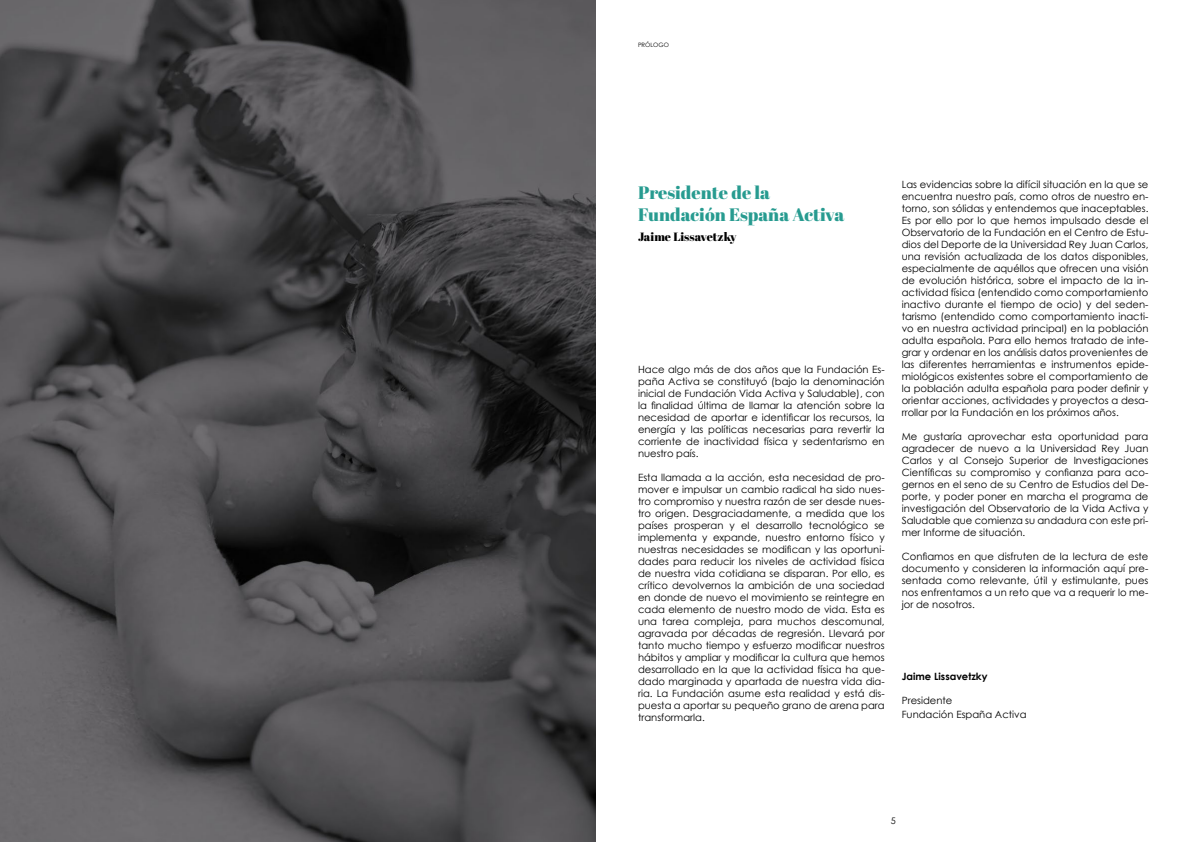
<style>
.page{position:relative;width:1191px;height:842px;background:#fff}
.page>*{position:absolute;margin:0;border:0;box-sizing:border-box;transform-origin:0 0}
.t1{font:18px/21.6px "Abril Fatface";color:#279b90}
.t2{font:12px "Abril Fatface";color:#000}
.t3{font:10px/12px "Century Gothic";color:#000;text-align:justify}
.t4{font:700 10px "Century Gothic";color:#000}
.t5{font:9px "Century Gothic";color:#000}
.t6{font:6px "Century Gothic";color:#000}
</style>
<div class="page">
<img style="left:0;top:0;width:595px;height:842px">
<p class="t6" style="left:638px;top:41px;width:32px">PRÓLOGO</p>
<h1 class="t1" style="left:638px;top:181px;width:208px">Presidente de la<br>Fundación España Activa</h1>
<p class="t2" style="left:638px;top:228px;width:100px">Jaime Lissavetzky</p>
<p class="t3" style="left:638px;top:363px;width:248px">Hace algo más de dos años que la Fundación Es&shy;paña Activa se constituyó (bajo la denominación inicial de Fundación Vida Activa y Saludable), con la finalidad última de llamar la atención sobre la necesidad de aportar e identificar los recursos, la energía y las políticas necesarias para revertir la corriente de inactividad física y sedentarismo en nuestro país.</p>
<p class="t3" style="left:638px;top:471px;width:248px">Esta llamada a la acción, esta necesidad de pro&shy;mover e impulsar un cambio radical ha sido nues&shy;tro compromiso y nuestra razón de ser desde nues&shy;tro origen. Desgraciadamente, a medida que los países prosperan y el desarrollo tecnológico se implementa y expande, nuestro entorno físico y nuestras necesidades se modifican y las oportuni&shy;dades para reducir los niveles de actividad física de nuestra vida cotidiana se disparan. Por ello, es crítico devolvernos la ambición de una sociedad en donde de nuevo el movimiento se reintegre en cada elemento de nuestro modo de vida. Esta es una tarea compleja, para muchos descomunal, agravada por décadas de regresión. Llevará por tanto mucho tiempo y esfuerzo modificar nuestros hábitos y ampliar y modificar la cultura que hemos desarrollado en la que la actividad física ha que&shy;dado marginada y apartada de nuestra vida dia&shy;ria. La Fundación asume esta realidad y está dis&shy;puesta a aportar su pequeño grano de arena para transformarla.</p>
<p class="t3" style="left:901px;top:178px;width:248px">Las evidencias sobre la difícil situación en la que se encuentra nuestro país, como otros de nuestro en&shy;torno, son sólidas y entendemos que inaceptables.<br>Es por ello por lo que hemos impulsado desde el Observatorio de la Fundación en el Centro de Estu&shy;dios del Deporte de la Universidad Rey Juan Carlos, una revisión actualizada de los datos disponibles, especialmente de aquéllos que ofrecen una visión de evolución histórica, sobre el impacto de la in&shy;actividad física (entendido como comportamiento inactivo durante el tiempo de ocio) y del seden&shy;tarismo (entendido como comportamiento inacti&shy;vo en nuestra actividad principal) en la población adulta española. Para ello hemos tratado de inte&shy;grar y ordenar en los análisis datos provenientes de las diferentes herramientas e instrumentos epide&shy;miológicos existentes sobre el comportamiento de la población adulta española para poder definir y orientar acciones, actividades y proyectos a desa&shy;rrollar por la Fundación en los próximos años.</p>
<p class="t3" style="left:901px;top:430px;width:248px">Me gustaría aprovechar esta oportunidad para agradecer de nuevo a la Universidad Rey Juan Carlos y al Consejo Superior de Investigaciones Científicas su compromiso y confianza para aco&shy;gernos en el seno de su Centro de Estudios del De&shy;porte, y poder poner en marcha el programa de investigación del Observatorio de la Vida Activa y Saludable que comienza su andadura con este pri&shy;mer Informe de situación.</p>
<p class="t3" style="left:901px;top:550px;width:248px">Confiamos en que disfruten de la lectura de este documento y consideren la información aquí pre&shy;sentada como relevante, útil y estimulante, pues nos enfrentamos a un reto que va a requerir lo me&shy;jor de nosotros.</p>
<p class="t4" style="left:901px;top:668px;width:87px">Jaime Lissavetzky</p>
<p class="t3" style="left:901px;top:693px;width:126px;line-height:14.4px">Presidente<br>Fundación España Activa</p>
<p class="t5" style="left:890px;top:814px;width:6px">5</p>
</div>
